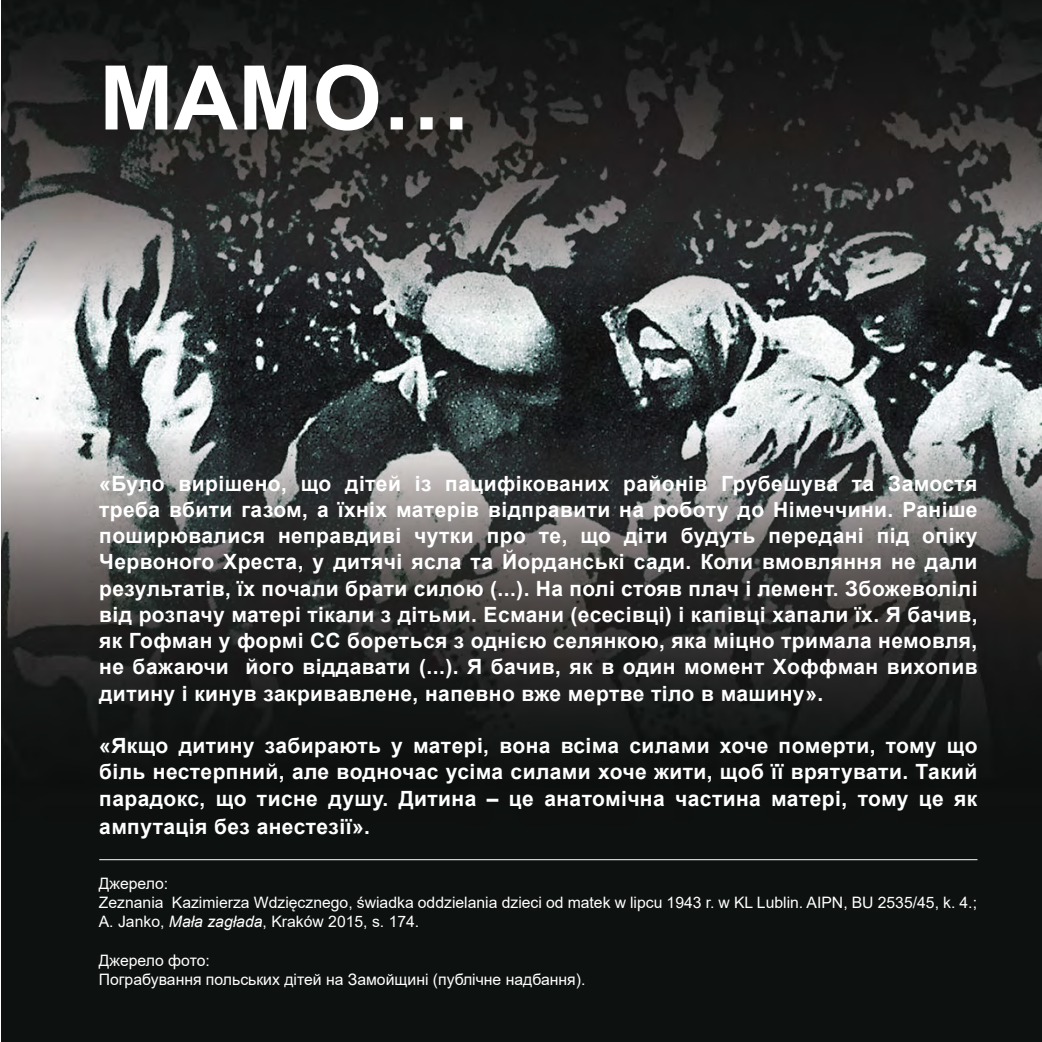
<style>
.page{position:relative;width:1042px;height:1042px;background:#fff}
.page>*{position:absolute;margin:0;border:0;box-sizing:border-box;transform-origin:0 0}
.t1{font:700 89.25px "Arial";color:#fff}
.t2{font:700 21px/26.2px "Arial";letter-spacing:.02em;color:#fff;text-align:justify}
.t3{font:15.75px/19.2px "Arial";color:#fff}
.s1{font-style:italic}
</style>
<div class="page">
<img style="left:1px;top:0;width:1041px;height:1042px">
<hr style="left:99px;top:859px;width:878px;height:1px;background:#fff">
<h1 class="t1" style="left:99px;top:35px;width:373px">МАМО…</h1>
<p class="t2" style="left:99px;top:470px;width:880px">«Було вирішено, що дітей із пацифікованих районів Грубешува та Замостя треба вбити газом, а їхніх матерів відправити на роботу до Німеччини. Раніше поширювалися неправдиві чутки про те, що діти будуть передані під опіку Червоного Хреста, у дитячі ясла та Йорданські сади. Коли вмовляння не дали результатів, їх почали брати силою (...). На полі стояв плач і лемент. Збожеволілі від розпачу матері тікали з дітьми. Есмани (есесівці) і капівці хапали їх. Я бачив, як Гофман у формі СС бореться з однією селянкою, яка міцно тримала немовля, не бажаючи його віддавати (...). Я бачив, як в один момент Хоффман вихопив дитину і кинув закривавлене, напевно вже мертве тіло в машину».</p>
<p class="t2" style="left:99px;top:732px;width:880px;line-height:26.8px">«Якщо дитину забирають у матері, вона всіма силами хоче померти, тому що біль нестерпний, але водночас усіма силами хоче жити, щоб її врятувати. Такий парадокс, що тисне душу. Дитина – це анатомічна частина матері, тому це як ампутація без анестезії».</p>
<p class="t3" style="left:99px;top:873px;width:880px">Джерело:<br>Zeznania Kazimierza Wdzięcznego, świadka oddzielania dzieci od matek w lipcu 1943 r. w KL Lublin. AIPN, BU 2535/45, k. 4.;<br>A. Janko, <span class="s1">Mała zagłada</span>, Kraków 2015, s. 174.</p>
<p class="t3" style="left:99px;top:950px;width:488px">Джерело фото:<br>Пограбування польських дітей на Замойщині (публічне надбання).</p>
</div>
